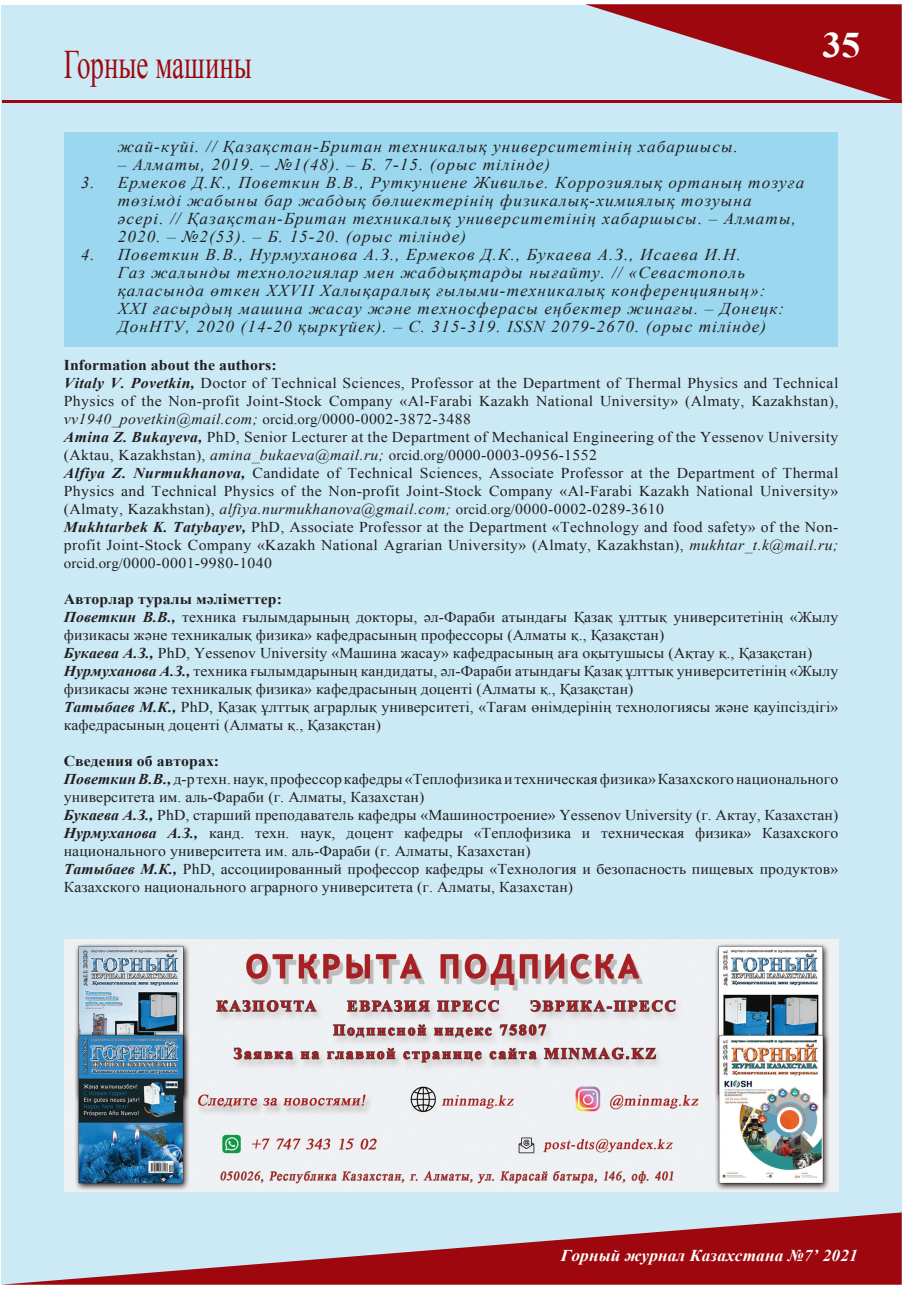
<style>
.page{position:relative;width:906px;height:1289px;background:#fff}
.page>*{position:absolute;margin:0;border:0;box-sizing:border-box;transform-origin:0 0}
.t1{font:40.5px "Times New Roman";letter-spacing:-.005em;color:#9d070d;scale:.67 1}
.t2{font:700 36px "Times New Roman";color:#fff;scale:1.05 1}
.t3{font:italic 16.5px/18px "Times New Roman";letter-spacing:.06em;color:#231f20;scale:1.05 1}
.t4{font:italic 700 16.5px "Times New Roman";letter-spacing:.005em;color:#fff;scale:1.05 1}
.t5{font:15px/18px "Times New Roman";letter-spacing:.005em;color:#231f20;scale:1.05 1}
.t6{font:15px/18px "Times New Roman";letter-spacing:.025em;color:#231f20;scale:1.05 1}
.s1{font-weight:700}
.s2{font-weight:700;font-style:italic}
.s3{font-style:italic}
.s4{font-size:14.25px}
</style>
<div class="page">
<div style="left:1px;top:5px;width:900px;height:1278px;background:#cceaf6"></div>
<svg style="left:585px;top:4px;width:316px;height:96px"></svg>
<svg style="left:1px;top:1212px;width:900px;height:72px"></svg>
<hr style="left:2px;top:100px;width:899px;height:3px;background:#9d070d">
<div style="left:64px;top:132px;width:774px;height:215px;background:#9bd8f0"></div>
<img style="left:64px;top:939px;width:774px;height:252px">
<h1 class="t1" style="left:64px;top:37px;width:283px">Горные машины</h1>
<h2 class="t2" style="left:822px;top:20px;width:38px">35</h2>
<p class="t3" style="left:118px;top:137px;width:592px">жай-күйі. // Қазақстан-Британ техникалық университетінің хабаршысы.</p>
<p class="t3" style="left:118px;top:155px;width:413px">– Алматы, 2019. – №1(48). – Б. 7-15. (орыс тілінде)</p>
<p class="t3" style="left:118px;top:173px;width:655px;text-indent:-37px">3. Ермеков Д.К., Поветкин В.В., Руткуниене Живилье. Коррозиялық ортаның тозуға төзімді жабыны бар жабдық бөлшектерінің физикалық-химиялық тозуына<br>әсері. // Қазақстан-Британ техникалық университетінің хабаршысы. – Алматы, 2020. – №2(53). – Б. 15-20. (орыс тілінде)</p>
<p class="t3" style="left:118px;top:245px;width:636px;text-indent:-37px">4. Поветкин В.В., Нурмуханова А.З., Ермеков Д.К., Букаева А.З., Исаева И.Н.<br>Газ жалынды технологиялар мен жабдықтарды нығайту. // «Севастополь қаласында өткен XXVII Халықаралық ғылыми-техникалық конференцияның»:<br>XXI ғасырдың машина жасау және техносферасы еңбектер жинағы. – Донецк:<br>ДонНТУ, 2020 (14-20 қыркүйек). – С. 315-319. ISSN 2079-2670. (орыс тілінде)</p>
<p class="t6" style="left:64px;top:355px;width:739px"><span class="s1">Information about the authors:<br></span><span class="s2">Vitaly V. Povetkin,</span> Doctor of Technical Sciences, Professor at the Department of Thermal Physics and Technical Physics of the Non-profit Joint-Stock Company «Al-Farabi Kazakh National University» (Almaty, Kazakhstan), <span class="s3">vv1940_povetkin@mail.com;</span> <span class="s4">orcid.org/</span>0000-0002-3872-3488<br><span class="s2">Amina Z. Bukayeva,</span> PhD, Senior Lecturer at the Department of Mechanical Engineering of the Yessenov University (Aktau, Kazakhstan), <span class="s3">amina_bukaeva@mail.ru;</span> <span class="s4">orcid.org/</span>0000-0003-0956-1552<br><span class="s2">Alfiya Z. Nurmukhanova,</span> Candidate of Technical Sciences, Associate Professor at the Department of Thermal Physics and Technical Physics of the Non-profit Joint-Stock Company «Al-Farabi Kazakh National University» (Almaty, Kazakhstan), <span class="s3">alfiya.nurmukhanova@gmail.com;</span> <span class="s4">orcid.org/</span>0000-0002-0289-3610<br><span class="s2">Mukhtarbek K. Tatybayev,</span> PhD, Associate Professor at the Department «Technology and food safety» of the Non&shy;profit Joint-Stock Company «Kazakh National Agrarian University» (Almaty, Kazakhstan), <span class="s3">mukhtar_t.k@mail.ru; </span><span class="s4">orcid.org/</span>0000-0001-9980-1040</p>
<p class="t5" style="left:64px;top:589px;width:739px"><span class="s1">Авторлар туралы мәліметтер:<br></span><span class="s2">Поветкин В.В.,</span> техника ғылымдарының докторы, әл-Фараби атындағы Қазақ ұлттық университетінің «Жылу физикасы және техникалық физика» кафедрасының профессоры (Алматы қ., Қазақстан)<br><span class="s2">Букаева А.З.,</span> PhD, Yessenov University «Машина жасау» кафедрасының аға оқытушысы (Ақтау қ., Қазақстан)<br><span class="s2">Нурмуханова А.З.,</span> техника ғылымдарының кандидаты, әл-Фараби атындағы Қазақ ұлттық университетінің «Жылу физикасы және техникалық физика» кафедрасының доцентi (Алматы қ., Қазақстан)<br><span class="s2">Татыбаев М.К.,</span> PhD, Қазақ ұлттық аграрлық университеті, «Тағам өнімдерінің технологиясы және қауіпсіздігі» кафедрасының доценті (Алматы қ., Қазақстан)</p>
<p class="t5" style="left:64px;top:751px;width:739px"><span class="s1">Сведения об авторах:<br></span><span class="s2">Поветкин В.В.,</span> д-р техн. наук, профессор кафедры «Теплофизика и техническая физика» Казахского национального университета им. аль-Фараби (г. Алматы, Казахстан)<br><span class="s2">Букаева А.З.,</span> PhD, старший преподаватель кафедры «Машиностроение» Yessenov University (г. Актау, Казахстан)<br><span class="s2">Нурмуханова А.З.,</span> канд. техн. наук, доцент кафедры «Теплофизика и техническая физика» Казахского национального университета им. аль-Фараби (г. Алматы, Казахстан)<br><span class="s2">Татыбаев М.К.,</span> PhD, ассоциированный профессор кафедры «Технология и безопасность пищевых продуктов» Казахского национального аграрного университета (г. Алматы, Казахстан)</p>
<p class="t4" style="left:561px;top:1244px;width:284px">Горный журнал Казахстана №7’ 2021</p>
</div>
